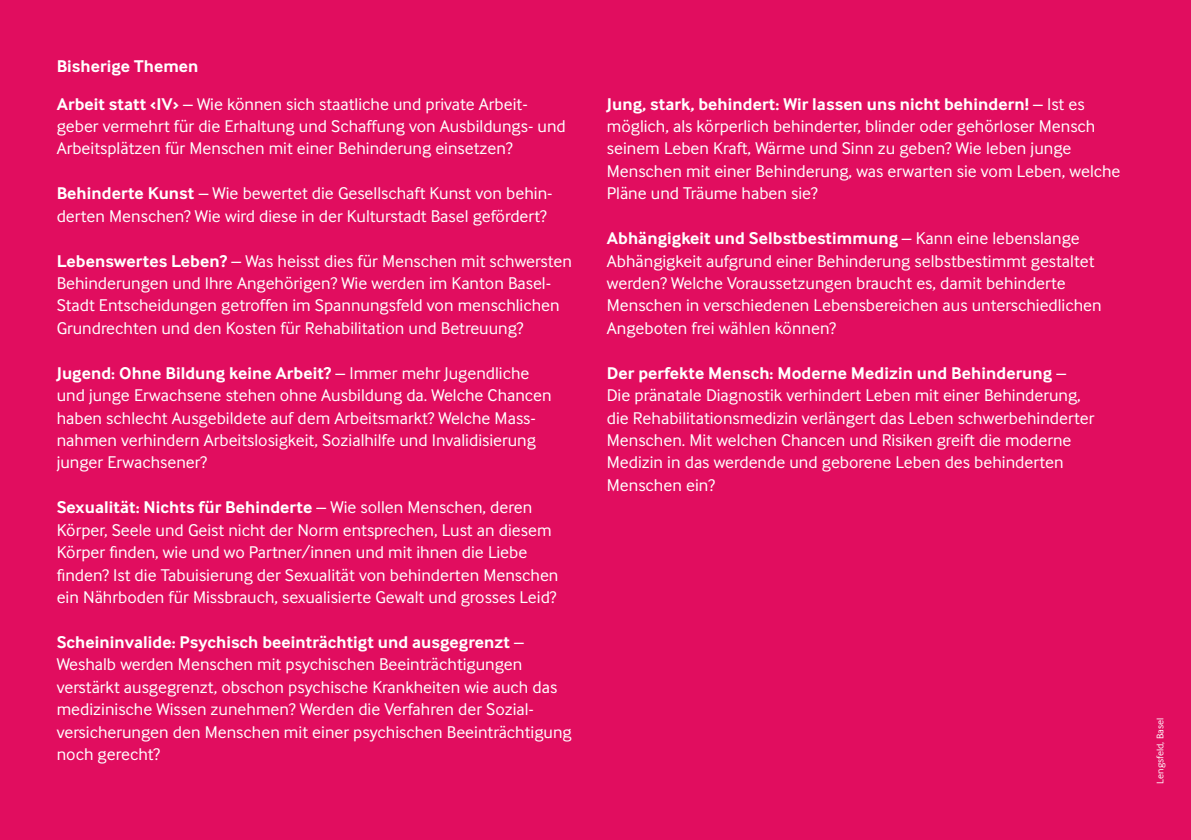
<style>
.page{position:relative;width:1191px;height:840px;background:#fff}
.page>*{position:absolute;margin:0;border:0;box-sizing:border-box;transform-origin:0 0}
.GT{font:17.6px/22.4px "Inter Face Da Ma";color:#fff}
.GT-2{font:700 17.6px "Inter Face Da Ma";letter-spacing:.005em;color:#fff}
.t1{font:10px "Inter Face Da Ma";letter-spacing:.005em;color:#fff}
.s1{font-weight:700}
</style>
<div class="page">
<div style="left:0;top:0;width:1191px;height:839px;background:#e10d5f"></div>
<p class="GT-2" style="left:57px;top:56px;width:143px">Bisherige Themen</p>
<p class="GT" style="left:57px;top:92px;width:510px"><span class="s1">Arbeit statt ‹IV›</span> – Wie können sich staatliche und private Arbeit&shy;geber vermehrt für die Erhaltung und Schaffung von Ausbildungs- und<br>Arbeitsplätzen für Menschen mit einer Behinderung einsetzen?</p>
<p class="GT" style="left:57px;top:182px;width:497px"><span class="s1">Behinderte Kunst</span> – Wie bewertet die Gesellschaft Kunst von behin&shy;derten Menschen? Wie wird diese in der Kulturstadt Basel gefördert?</p>
<p class="GT" style="left:57px;top:249px;width:517px"><span class="s1">Lebenswertes Leben?</span> – Was heisst dies für Menschen mit schwersten Behinderungen und Ihre Angehörigen? Wie werden im Kanton Basel-Stadt Entscheidungen getroffen im Spannungsfeld von menschlichen Grundrechten und den Kosten für Rehabilitation und Betreuung?</p>
<p class="GT" style="left:57px;top:361px;width:496px"><span class="s1">Jugend: Ohne Bildung keine Arbeit?</span> – Immer mehr Jugendliche und junge Erwachsene stehen ohne Ausbildung da. Welche Chancen haben schlecht Ausgebildete auf dem Arbeitsmarkt? Welche Mass&shy;nahmen verhindern Arbeitslosigkeit, Sozialhilfe und Invalidisierung junger Erwachsener?</p>
<p class="GT" style="left:57px;top:496px;width:503px"><span class="s1">Sexualität: Nichts für Behinderte</span> – Wie sollen Menschen, deren Körper, Seele und Geist nicht der Norm entsprechen, Lust an diesem Körper finden, wie und wo Partner/innen und mit ihnen die Liebe finden? Ist die Tabuisierung der Sexualität von behinderten Menschen ein Nährboden für Missbrauch, sexualisierte Gewalt und grosses Leid?</p>
<p class="GT" style="left:57px;top:630px;width:516px"><span class="s1">Scheininvalide: Psychisch beeinträchtigt und ausgegrenzt</span> – Weshalb werden Menschen mit psychischen Beeinträchtigungen verstärkt ausgegrenzt, obschon psychische Krankheiten wie auch das medizinische Wissen zunehmen? Werden die Verfahren der Sozial&shy;versicherungen den Menschen mit einer psychischen Beeinträchtigung noch gerecht?</p>
<p class="GT" style="left:607px;top:92px;width:515px"><span class="s1">Jung, stark, behindert: Wir lassen uns nicht behindern!</span> – Ist es möglich, als körperlich behinderter, blinder oder gehörloser Mensch seinem Leben Kraft, Wärme und Sinn zu geben? Wie leben junge Menschen mit einer Behinderung, was erwarten sie vom Leben, welche Pläne und Träume haben sie?</p>
<p class="GT" style="left:607px;top:227px;width:496px"><span class="s1">Abhängigkeit und Selbstbestimmung</span> – Kann eine lebenslange Abhängigkeit aufgrund einer Behinderung selbstbestimmt gestaltet werden? Welche Voraussetzungen braucht es, damit behinderte Menschen in verschiedenen Lebensbereichen aus unterschiedlichen Angeboten frei wählen können?</p>
<p class="GT" style="left:607px;top:361px;width:489px"><span class="s1">Der perfekte Mensch: Moderne Medizin und Behinderung</span> –<br>Die pränatale Diagnostik verhindert Leben mit einer Behinderung, die Rehabilitationsmedizin verlängert das Leben schwerbehinderter Menschen. Mit welchen Chancen und Risiken greift die moderne Medizin in das werdende und geborene Leben des behinderten Menschen ein?</p>
<p class="t1" style="left:1154px;top:783px;width:68px;rotate:-90deg">Lengsfeld, Basel</p>
</div>
